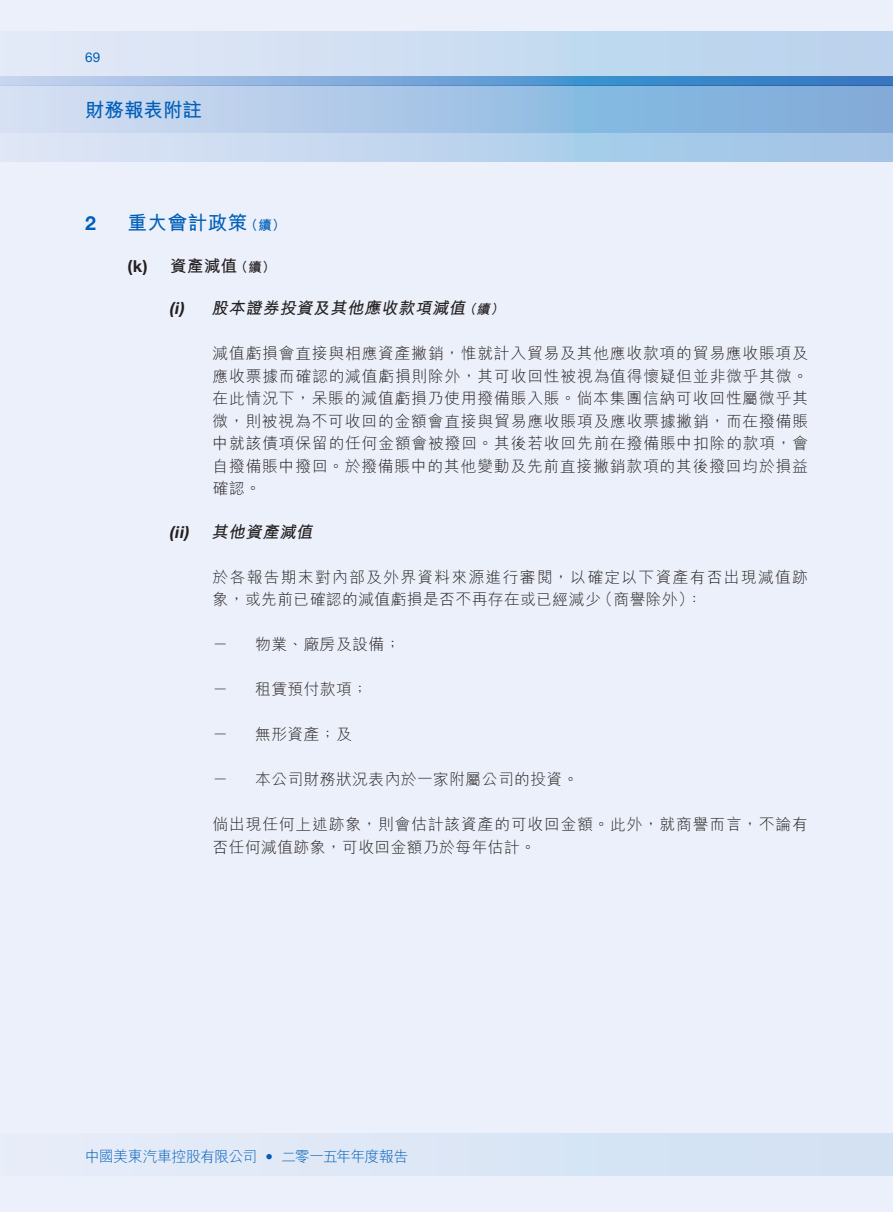
<style>
.page{position:relative;width:893px;height:1212px;background:#ecf0fa}
.page>*{position:absolute;margin:0;border:0;box-sizing:border-box;transform-origin:0 0}
.t1{font:700 19.5px "M Hei HK";letter-spacing:.015em;color:#005fb9}
.t2{font:700 19.5px "Helvetica Neue LT Std";color:#005fb9}
.t3{font:italic 700 16.5px "M Hei HK";color:#231f20}
.t4{font:italic 700 16.5px "Helvetica Neue LT Std";color:#231f20}
.t5{font:700 16.5px "M Hei HK";color:#231f20}
.t6{font:700 16.5px "Helvetica Neue LT Std";color:#231f20}
.t7{font:300 15.75px/22.5px "M Hei HK";letter-spacing:.05em;color:#231f20;text-align:justify}
.t8{font:300 15.75px "M Hei HK";letter-spacing:.03em;color:#231f20}
.t9{font:300 15.75px/22.5px "M Hei HK";letter-spacing:.085em;color:#231f20}
.t10{font:300 15px "M Hei HK";letter-spacing:-.045em;color:#005fb9}
.t11{font:300 15px "M Hei HK";letter-spacing:-.065em;color:#005fb9}
.t12{font:15px "Helvetica Neue LT Std";color:#005fb9}
.t13{font:700 13.5px "M Hei HK";color:#005fb9}
.t14{font:700 13.5px "M Hei HK";color:#231f20}
.t15{font:italic 700 13.5px "M Hei HK";color:#231f20}
.t16{font:13.5px "Helvetica Neue LT Std";color:#005fb9}
</style>
<div class="page">
<svg style="left:0;top:32px;width:893px;height:45px"></svg>
<svg style="left:0;top:85px;width:893px;height:77px;background:#acc9e8"></svg>
<div style="left:0;top:1133px;width:893px;height:43px;background:#dce6f6"></div>
<svg style="left:0;top:77px;width:893px;height:8px;background:#6fa2d6"></svg>
<p class="t16" style="left:85px;top:49px;width:17px">69</p>
<p class="t1" style="left:85px;top:96px;width:118px">財務報表附註</p>
<p class="t2" style="left:85px;top:211px;width:12px">2</p>
<p class="t1" style="left:128px;top:209px;width:121px">重大會計政策</p>
<p class="t13" style="left:244px;top:215px;width:43px">（續(</p>
<p class="t6" style="left:128px;top:256px;width:22px">k( )</p>
<p class="t5" style="left:170px;top:254px;width:69px">資產減值</p>
<p class="t14" style="left:235px;top:257px;width:43px">（續(</p>
<p class="t4" style="left:169px;top:298px;width:15px">i(</p>
<p class="t4" style="left:179px;top:298px;width:6px">)</p>
<p class="t4" style="left:169px;top:521px;width:21px">( )</p>
<p class="t4" style="left:174px;top:521px;width:14px">ii</p>
<p class="t3" style="left:211px;top:296px;width:259px">股本證券投資及其他應收款項減值</p>
<p class="t15" style="left:463px;top:299px;width:18px">（</p>
<p class="t15" style="left:490px;top:299px;width:18px">(</p>
<p class="t15" style="left:477px;top:299px;width:18px">續</p>
<p class="t7" style="left:213px;top:341px;width:597px">減值虧損會直接與相應資產撇銷，惟就計入貿易及其他應收款項的貿易應收賬項及應收票據而確認的減值虧損則除外，其可收回性被視為值得懷疑但並非微乎其微。在此情況下，呆賬的減值虧損乃使用撥備賬入賬。倘本集團信納可收回性屬微乎其微，則被視為不可收回的金額會直接與貿易應收賬項及應收票據撇銷，而在撥備賬中就該債項保留的任何金額會被撥回。其後若收回先前在撥備賬中扣除的款項，會自撥備賬中撥回。於撥備賬中的其他變動及先前直接撇銷款項的其後撥回均於損益確認。</p>
<p class="t3" style="left:211px;top:519px;width:107px">其他資產減值</p>
<p class="t9" style="left:597px;top:565px;width:212px;text-indent:-385px">於各報告期末對內部及外界資料來源進行審閱，以確定以下資產有否出現減值跡（商譽除外：(</p>
<p class="t8" style="left:213px;top:588px;width:390px">象，或先前已確認的減值虧損是否不再存在或已經減少</p>
<p class="t7" style="left:255px;top:632px;width:147px">物業、廠房及設備;</p>
<p class="t7" style="left:213px;top:632px;width:17px">－</p>
<p class="t7" style="left:213px;top:677px;width:17px">－</p>
<p class="t7" style="left:213px;top:722px;width:17px">－</p>
<p class="t7" style="left:255px;top:677px;width:114px">租賃預付款項;</p>
<p class="t7" style="left:255px;top:722px;width:98px">無形資產；及</p>
<p class="t8" style="left:255px;top:768px;width:325px">本公司財務狀況表內於一家附屬公司的投資。</p>
<p class="t7" style="left:213px;top:767px;width:17px">－</p>
<p class="t7" style="left:213px;top:812px;width:597px">倘出現任何上述跡象，則會估計該資產的可收回金額。此外，就商譽而言，不論有否任何減值跡象，可收回金額乃於每年估計。</p>
<p class="t10" style="left:85px;top:1145px;width:173px">中國美東汽車控股有限公司</p>
<p class="t12" style="left:265px;top:1147px;width:9px">•</p>
<p class="t11" style="left:281px;top:1145px;width:129px">二零一五年年度報告</p>
</div>
